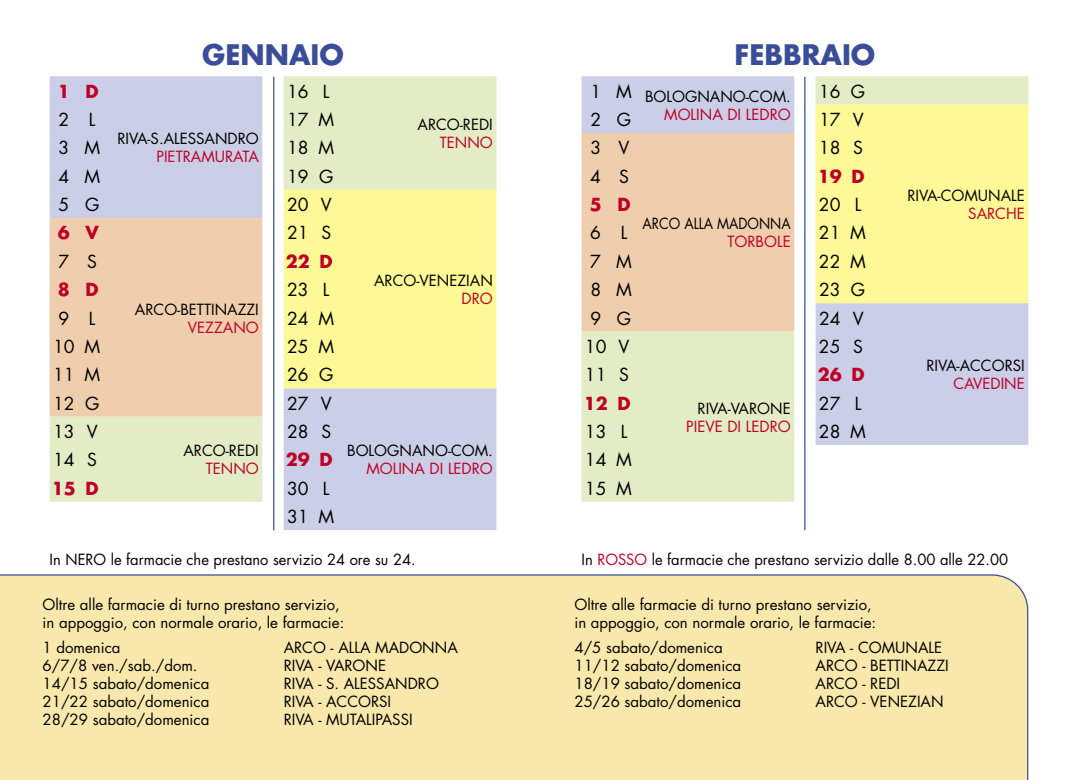
<style>
.page{position:relative;width:1078px;height:780px;background:#fff}
.page>*{position:absolute;margin:0;border:0;box-sizing:border-box;transform-origin:0 0}
.t1{font:700 27.5px "Futura Std";color:#3a4d98}
.t2{font:17.5px/28.2px "Futura Std";color:#000}
.t3{font:700 17.5px "Futura Std";color:#be0027}
.t4{font:15px/18px "Futura Std";color:#000}
.t5{font:15px "Futura Std";color:#be0027}
.t6{font:15px "Futura Std";color:#000;scale:.89 1}
.s1{color:#be0027}
</style>
<div class="page">
<div style="left:0;top:574px;width:1028px;height:206px;background:#f8e8ac"></div>
<svg style="left:50px;top:501px;width:446px;height:29px"></svg>
<svg style="left:50px;top:76px;width:446px;height:425px;background:#d7ddda"></svg>
<div style="left:283px;top:190px;width:213px;height:198px;background:#fdf996"></div>
<div style="left:50px;top:218px;width:212px;height:198px;background:#efceae"></div>
<svg style="left:581px;top:76px;width:447px;height:425px"></svg>
<div style="left:815px;top:105px;width:213px;height:198px;background:#fdf996"></div>
<div style="left:581px;top:133px;width:213px;height:198px;background:#efceae"></div>
<hr style="left:273px;top:77px;width:1px;height:453px;background:#3a4d98">
<hr style="left:804px;top:77px;width:1px;height:453px;background:#3a4d98">
<p class="t3" style="left:58px;top:79px;width:42px">1 D</p>
<h1 class="t1" style="left:202px;top:37px;width:143px">GENNAIO</h1>
<p class="t2" style="left:287px;top:77px;width:44px">16 L</p>
<p class="t2" style="left:58px;top:106px;width:39px">2 L</p>
<p class="t2" style="left:287px;top:106px;width:48px">17 M</p>
<p class="t2" style="left:58px;top:134px;width:43px">3 M</p>
<p class="t2" style="left:287px;top:134px;width:48px">18 M</p>
<p class="t2" style="left:58px;top:162px;width:43px">4 M</p>
<p class="t2" style="left:287px;top:162px;width:48px">19 G</p>
<p class="t2" style="left:58px;top:191px;width:42px">5 G</p>
<p class="t2" style="left:287px;top:191px;width:46px">20 V</p>
<p class="t4" style="left:117px;top:130px;width:143px">RIVA-S.ALESSANDRO</p>
<p class="t5" style="left:156px;top:147px;width:104px">PIETRAMURATA</p>
<p class="t3" style="left:58px;top:221px;width:43px">6 V</p>
<p class="t2" style="left:287px;top:219px;width:46px">21 S</p>
<p class="t2" style="left:58px;top:247px;width:40px">7 S</p>
<p class="t3" style="left:286px;top:249px;width:48px">22 D</p>
<p class="t3" style="left:58px;top:278px;width:42px">8 D</p>
<p class="t2" style="left:287px;top:276px;width:44px">23 L</p>
<p class="t2" style="left:58px;top:304px;width:39px">9 L</p>
<p class="t2" style="left:287px;top:304px;width:48px">24 M</p>
<p class="t2" style="left:53px;top:332px;width:48px">10 M</p>
<p class="t2" style="left:287px;top:332px;width:48px">25 M</p>
<p class="t2" style="left:53px;top:361px;width:48px">11 M</p>
<p class="t2" style="left:287px;top:361px;width:48px">26 G</p>
<p class="t2" style="left:53px;top:389px;width:48px">12 G</p>
<p class="t2" style="left:287px;top:389px;width:46px">27 V</p>
<p class="t4" style="left:135px;top:300px;width:125px">ARCO-BETTINAZZI</p>
<p class="t5" style="left:188px;top:317px;width:72px">VEZZANO</p>
<p class="t2" style="left:53px;top:417px;width:46px">13 V</p>
<p class="t2" style="left:287px;top:417px;width:46px">28 S</p>
<p class="t4" style="left:417px;top:116px;width:77px">ARCO-REDI</p>
<p class="t5" style="left:440px;top:133px;width:55px">TENNO</p>
<p class="t4" style="left:374px;top:272px;width:120px">ARCO-VENEZIAN</p>
<p class="t5" style="left:461px;top:289px;width:33px">DRO</p>
<p class="t4" style="left:183px;top:442px;width:77px">ARCO-REDI</p>
<p class="t5" style="left:206px;top:459px;width:55px">TENNO</p>
<p class="t2" style="left:53px;top:446px;width:46px">14 S</p>
<p class="t3" style="left:286px;top:448px;width:48px">29 D</p>
<p class="t3" style="left:52px;top:476px;width:48px">15 D</p>
<p class="t2" style="left:287px;top:474px;width:48px">30 L<br>31 M</p>
<p class="t4" style="left:347px;top:442px;width:147px">BOLOGNANO-COM.</p>
<p class="t5" style="left:366px;top:459px;width:128px">MOLINA DI LEDRO</p>
<h1 class="t1" style="left:734px;top:37px;width:142px">FEBBRAIO</h1>
<p class="t4" style="left:590px;top:87px;width:202px;text-align:right"><sup>1</sup> <sup>M</sup> BOLOGNANO-COM.<br><span class="s1">MOLINA DI LEDRO</span></p>
<p class="t2" style="left:818px;top:77px;width:48px">16 G</p>
<p class="t2" style="left:590px;top:106px;width:42px">2 G</p>
<p class="t2" style="left:818px;top:106px;width:46px">17 V</p>
<p class="t2" style="left:590px;top:134px;width:41px">3 V</p>
<p class="t2" style="left:818px;top:134px;width:46px">18 S</p>
<p class="t2" style="left:590px;top:162px;width:40px">4 S</p>
<p class="t3" style="left:817px;top:164px;width:48px">19 D</p>
<p class="t3" style="left:589px;top:193px;width:42px">5 D</p>
<p class="t2" style="left:818px;top:191px;width:44px">20 L</p>
<p class="t2" style="left:590px;top:219px;width:39px">6 L</p>
<p class="t2" style="left:818px;top:219px;width:48px">21 M</p>
<p class="t2" style="left:590px;top:247px;width:43px">7 M</p>
<p class="t2" style="left:818px;top:247px;width:48px">22 M</p>
<p class="t2" style="left:590px;top:276px;width:43px">8 M</p>
<p class="t2" style="left:818px;top:276px;width:48px">23 G</p>
<p class="t2" style="left:590px;top:304px;width:42px">9 G</p>
<p class="t2" style="left:818px;top:304px;width:46px">24 V</p>
<p class="t6" style="left:642px;top:214px;width:168px">ARCO ALLA MADONNA</p>
<p class="t5" style="left:727px;top:232px;width:65px">TORBOLE</p>
<p class="t2" style="left:584px;top:332px;width:46px">10 V</p>
<p class="t2" style="left:818px;top:332px;width:46px">25 S</p>
<p class="t2" style="left:584px;top:361px;width:46px">11 S</p>
<p class="t3" style="left:817px;top:363px;width:48px">26 D</p>
<p class="t3" style="left:583px;top:391px;width:48px">12 D</p>
<p class="t2" style="left:818px;top:389px;width:44px">27 L</p>
<p class="t2" style="left:584px;top:417px;width:44px">13 L</p>
<p class="t2" style="left:818px;top:417px;width:48px">28 M</p>
<p class="t2" style="left:584px;top:446px;width:48px">14 M<br>15 M</p>
<p class="t4" style="left:697px;top:399px;width:95px">RIVA-VARONE</p>
<p class="t5" style="left:686px;top:416px;width:106px">PIEVE DI LEDRO</p>
<p class="t4" style="left:907px;top:187px;width:119px">RIVA-COMUNALE</p>
<p class="t5" style="left:968px;top:204px;width:58px">SARCHE</p>
<p class="t4" style="left:926px;top:357px;width:100px">RIVA-ACCORSI</p>
<p class="t5" style="left:953px;top:374px;width:73px">CAVEDINE</p>
<p class="t4" style="left:50px;top:551px;width:367px">In NERO le farmacie che prestano servizio 24 ore su 24.</p>
<p class="t4" style="left:581px;top:551px;width:428px">In <span class="s1">ROSSO</span> le farmacie che prestano servizio dalle 8.00 alle 22.00</p>
<p class="t4" style="left:43px;top:595px;width:303px">Oltre alle farmacie di turno prestano servizio, in appoggio, con normale orario, le farmacie:</p>
<p class="t4" style="left:43px;top:638px;width:79px">1 domenica</p>
<p class="t4" style="left:283px;top:638px;width:176px">ARCO - ALLA MADONNA</p>
<p class="t4" style="left:43px;top:656px;width:156px">6/7/8 ven./sab./dom.</p>
<p class="t4" style="left:283px;top:656px;width:104px">RIVA - VARONE</p>
<p class="t4" style="left:43px;top:674px;width:168px">14/15 sabato/domenica</p>
<p class="t4" style="left:283px;top:674px;width:157px">RIVA - S. ALESSANDRO</p>
<p class="t4" style="left:43px;top:692px;width:168px">21/22 sabato/domenica</p>
<p class="t4" style="left:283px;top:692px;width:109px">RIVA - ACCORSI</p>
<p class="t4" style="left:43px;top:710px;width:168px">28/29 sabato/domenica</p>
<p class="t4" style="left:283px;top:710px;width:130px">RIVA - MUTALIPASSI</p>
<p class="t4" style="left:574px;top:595px;width:303px">Oltre alle farmacie di turno prestano servizio, in appoggio, con normale orario, le farmacie:</p>
<p class="t4" style="left:574px;top:638px;width:150px">4/5 sabato/domenica</p>
<p class="t4" style="left:815px;top:638px;width:128px">RIVA - COMUNALE</p>
<p class="t4" style="left:574px;top:656px;width:168px">11/12 sabato/domenica</p>
<p class="t4" style="left:815px;top:656px;width:135px">ARCO - BETTINAZZI</p>
<p class="t4" style="left:574px;top:674px;width:168px">18/19 sabato/domenica</p>
<p class="t4" style="left:815px;top:674px;width:86px">ARCO - REDI</p>
<p class="t4" style="left:574px;top:692px;width:168px">25/26 sabato/domenica</p>
<p class="t4" style="left:815px;top:692px;width:129px">ARCO - VENEZIAN</p>
</div>
